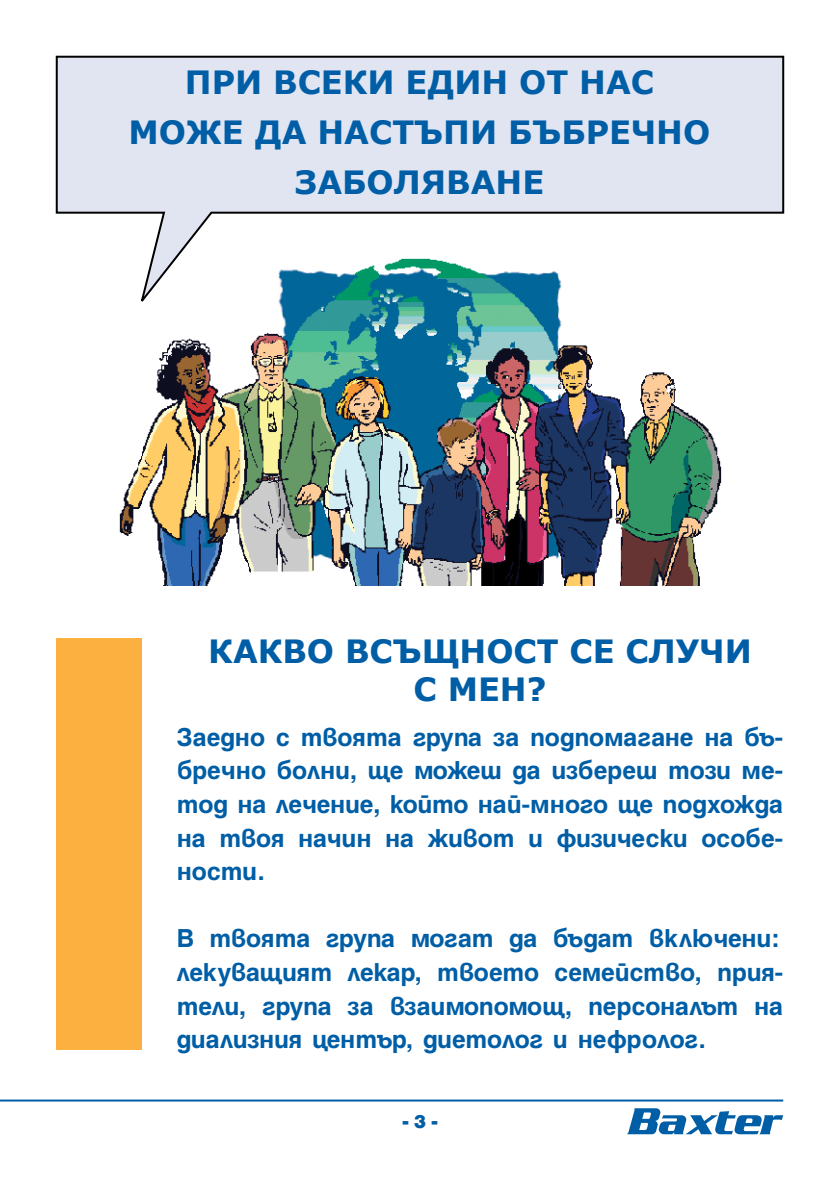
<style>
.page{position:relative;width:840px;height:1191px;background:#fff}
.page>*{position:absolute;margin:0;border:0;box-sizing:border-box;transform-origin:0 0}
.t1{font:700 32px/50px "Verdana";color:#005ea6;text-align:center}
.t2{font:700 28px/33.6px "Helen HS Bg";letter-spacing:-.01em;color:#005ea6;text-align:justify}
.t3{font:900 20px "Helen Bg";color:#005ea6}
</style>
<div class="page">
<svg style="left:627px;top:1108px;width:155px;height:26px"></svg>
<hr style="left:0;top:1099px;width:782px;height:2px;background:#005ea6">
<img style="left:119px;top:309px;width:603px;height:276px">
<svg style="left:55px;top:55px;width:729px;height:254px"></svg>
<div style="left:57px;top:638px;width:85px;height:411px;background:#fbb040"></div>
<p class="t1" style="left:128px;top:56px;width:583px">ПРИ ВСЕКИ ЕДИН ОТ НАС<br>МОЖЕ ДА НАСТЪПИ БЪБРЕЧНО<br>ЗАБОЛЯВАНЕ</p>
<p class="t1" style="left:208px;top:631px;width:544px;line-height:38.4px">КАКВО ВСЪЩНОСТ СЕ СЛУЧИ<br>С МЕН?</p>
<p class="t2" style="left:177px;top:720px;width:607px">Заедно с твоята група за подпомагане на бъ&shy;бречно болни, ще можеш да избереш този ме&shy;тод на лечение, който най-много ще подхожда на твоя начин на живот и физически особе&shy;ности.</p>
<p class="t2" style="left:177px;top:921px;width:607px">В твоята група могат да бъдат включени: лекуващият лекар, твоето семейство, прия&shy;тели, група за взаимопомощ, персоналът на диализния център, диетолог и нефролог.</p>
<p class="t3" style="left:402px;top:1110px;width:36px">- 3 -</p>
</div>
